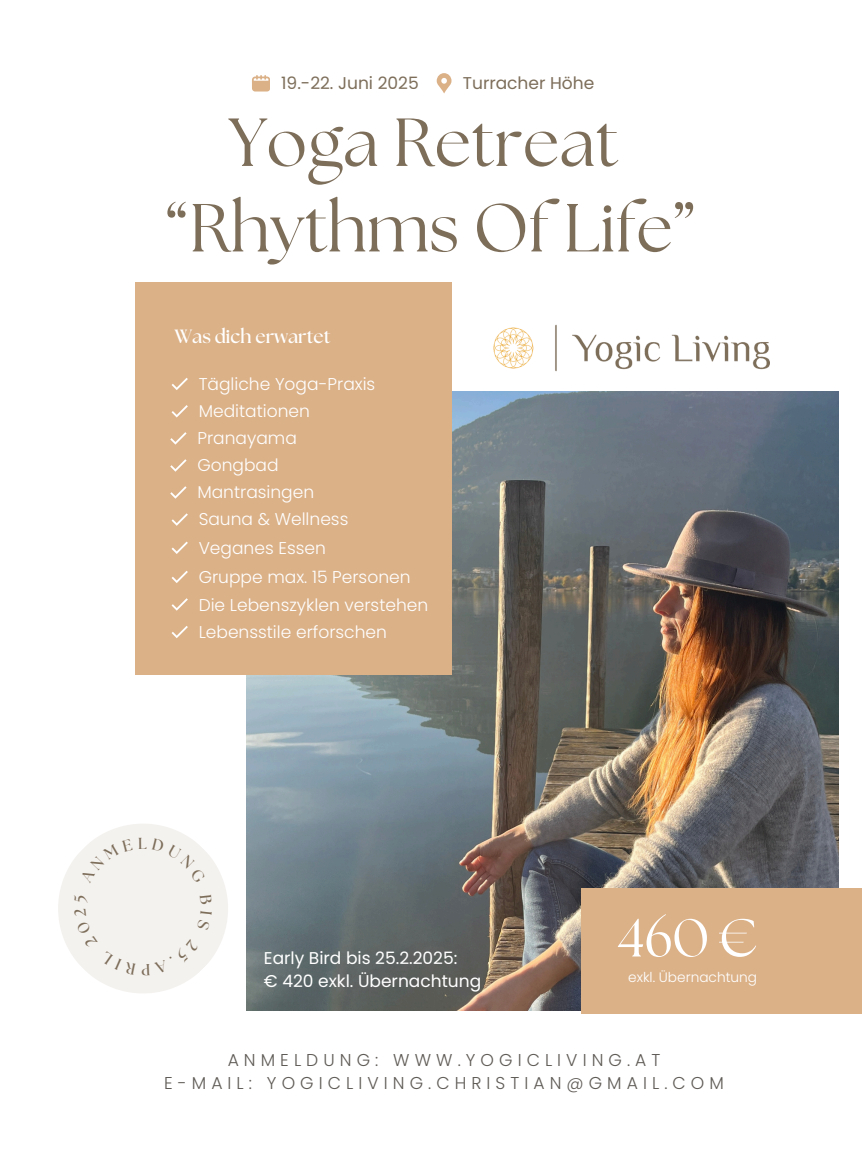
<style>
.page{position:relative;width:862px;height:1152px;background:#fff}
.page>*{position:absolute;margin:0;border:0;box-sizing:border-box;transform-origin:0 0}
.t1{font:67.8px/85.5px "The Seasons";color:#7d6e5a;text-align:center}
.t2{font:53.32px "The Seasons";color:#fff}
.t3{font:700 19.12px "The Seasons";color:#fff}
.t4{font:300 17.17px/23.6px "Poppins";letter-spacing:.295em;color:#5f5b56;text-align:center}
.t5{font:300 17.02px "Poppins";color:#fff}
.t6{font:17.02px/23.6px "Poppins";color:#fff}
.t7{font:17.02px "Poppins";color:#7d6e5a}
.t8{font:300 13.65px "Poppins";color:#fff}
</style>
<div class="page">
<img style="left:247px;top:392px;width:591px;height:619px">
<div style="left:134px;top:283px;width:317px;height:392px;background:#dbb188"></div>
<div style="left:581px;top:888px;width:280px;height:126px;background:#dbb188"></div>
<svg style="left:171px;top:405px;width:17px;height:12px"></svg>
<svg style="left:171px;top:513px;width:17px;height:13px"></svg>
<svg style="left:171px;top:542px;width:17px;height:12px"></svg>
<svg style="left:171px;top:571px;width:17px;height:12px"></svg>
<svg style="left:171px;top:598px;width:17px;height:13px"></svg>
<svg style="left:171px;top:626px;width:17px;height:12px"></svg>
<svg style="left:58px;top:788px;width:205px;height:223px"></svg>
<img style="left:493px;top:325px;width:276px;height:46px">
<svg style="left:436px;top:73px;width:15px;height:20px"></svg>
<svg style="left:252px;top:75px;width:18px;height:16px"></svg>
<svg style="left:170px;top:432px;width:16px;height:12px"></svg>
<svg style="left:170px;top:459px;width:16px;height:13px"></svg>
<svg style="left:170px;top:486px;width:16px;height:13px"></svg>
<svg style="left:171px;top:378px;width:17px;height:12px"></svg>
<div style="left:80px;top:837px;width:66px;height:46px;background:#f4f2ef"></div>
<div style="left:152px;top:838px;width:54px;height:45px;background:#f4f2ef"></div>
<div style="left:73px;top:895px;width:139px;height:80px;background:#f4f2ef"></div>
<h6 class="t7" style="left:281px;top:71px;width:139px">19.-22. Juni 2025</h6>
<p class="t7" style="left:462px;top:71px;width:133px">Turracher Höhe</p>
<p class="t1" style="left:165px;top:104px;width:532px">Yoga Retreat “Rhythms Of Life”</p>
<p class="t3" style="left:174px;top:328px;width:158px">Was dich erwartet</p>
<p class="t5" style="left:199px;top:372px;width:178px">Tägliche Yoga-Praxis</p>
<p class="t5" style="left:199px;top:399px;width:113px">Meditationen</p>
<p class="t5" style="left:197px;top:426px;width:101px">Pranayama</p>
<p class="t5" style="left:197px;top:453px;width:83px">Gongbad</p>
<p class="t5" style="left:197px;top:480px;width:118px">Mantrasingen</p>
<p class="t5" style="left:199px;top:508px;width:151px">Sauna &amp; Wellness</p>
<p class="t5" style="left:199px;top:536px;width:129px">Veganes Essen</p>
<p class="t5" style="left:199px;top:565px;width:213px">Gruppe max. 15 Personen</p>
<p class="t5" style="left:199px;top:593px;width:231px">Die Lebenszyklen verstehen</p>
<p class="t5" style="left:199px;top:620px;width:190px">Lebensstile erforschen</p>
<p class="t6" style="left:264px;top:946px;width:219px">Early Bird bis 25.2.2025:<br>€ 420 exkl. Übernachtung</p>
<h6 class="t2" style="left:617px;top:914px;width:141px">460 €</h6>
<h3 class="t8" style="left:628px;top:968px;width:130px">exkl. Übernachtung</h3>
<h1 class="t4" style="left:164px;top:1048px;width:561px">ANMELDUNG: WWW.YOGICLIVING.AT<br>E-MAIL: YOGICLIVING.CHRISTIAN@GMAIL.COM</h1>
</div>
